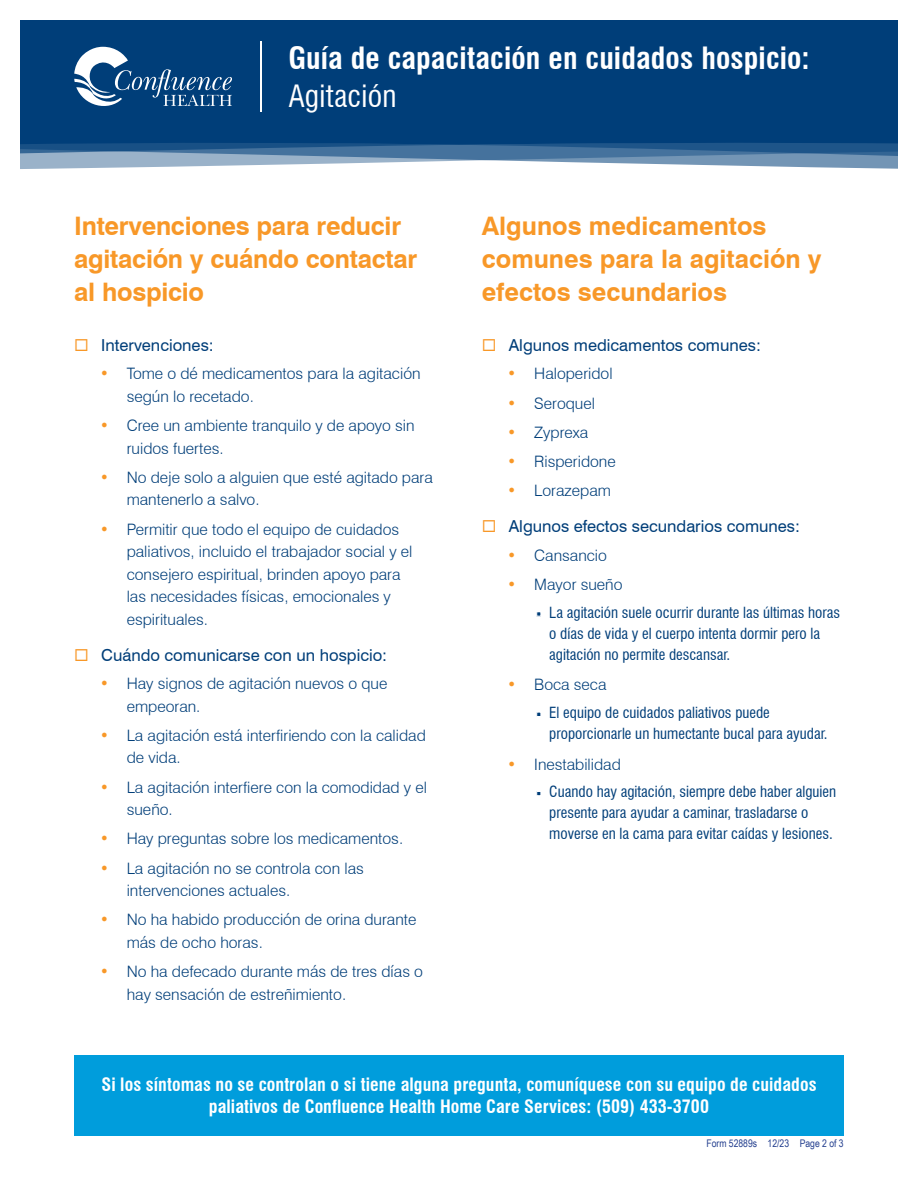
<style>
.page{position:relative;width:918px;height:1188px;background:#fff}
.page>*{position:absolute;margin:0;border:0;box-sizing:border-box;transform-origin:0 0}
.t1{font:700 condensed 30px/37.5px "Swiss 721 BT";letter-spacing:.005em;color:#fff}
.t2{font:700 25.5px/33px "Swiss 721 BT";letter-spacing:-.005em;color:#f89828}
.t3{font:700 condensed 18px/22.5px "Swiss 721 BT";letter-spacing:.005em;color:#fff;text-align:center}
.t4{font:16.5px "Swiss 721 BT";color:#003e79}
.t5{font:300 15.75px/22.5px "Swiss 721 BT";color:#003e79}
.t6{font:condensed 15px/21px "Swiss 721 BT";color:#003e79}
.t7{font:10.5px "Arial Narrow";color:#25408f}
.s1{font-weight:400}
.s2{color:#f89828}
.s3{font-family:"Minion Pro";font-weight:700;font-stretch:normal}
</style>
<div class="page">
<div style="left:74px;top:1055px;width:770px;height:81px;background:#009ddc"></div>
<div style="left:20px;top:20px;width:878px;height:111px;background:#003e79"></div>
<svg style="left:20px;top:131px;width:878px;height:38px;background:#4d78a1"></svg>
<svg style="left:74px;top:47px;width:158px;height:65px;background:#326393"></svg>
<hr style="left:260px;top:41px;width:1px;height:71px;background:#fff">
<p class="t1" style="left:288px;top:39px;width:523px">Guía de capacitación en cuidados hospicio:<br><span class="s1">Agitación</span></p>
<p class="t2" style="left:74px;top:210px;width:345px">Intervenciones para reducir agitación y cuándo contactar al hospicio</p>
<p class="t4" style="left:101px;top:335px;width:114px">Intervenciones:</p>
<p class="t5" style="left:127px;top:362px;width:295px;text-indent:-27px"><span class="s2">•</span> Tome o dé medicamentos para la agitación según lo recetado.</p>
<p class="t5" style="left:127px;top:414px;width:289px;text-indent:-27px"><span class="s2">•</span> Cree un ambiente tranquilo y de apoyo sin ruidos fuertes.</p>
<p class="t5" style="left:127px;top:466px;width:308px;text-indent:-27px"><span class="s2">•</span> No deje solo a alguien que esté agitado para mantenerlo a salvo.</p>
<p class="t5" style="left:127px;top:518px;width:287px;text-indent:-27px"><span class="s2">•</span> Permitir que todo el equipo de cuidados paliativos, incluido el trabajador social y el consejero espiritual, brinden apoyo para las necesidades físicas, emocionales y espirituales.</p>
<p class="t4" style="left:101px;top:645px;width:287px">Cuándo comunicarse con un hospicio:</p>
<p class="t5" style="left:127px;top:672px;width:262px;text-indent:-27px"><span class="s2">•</span> Hay signos de agitación nuevos o que empeoran.</p>
<p class="t5" style="left:127px;top:724px;width:301px;text-indent:-27px"><span class="s2">•</span> La agitación está interfiriendo con la calidad de vida.</p>
<p class="t5" style="left:127px;top:776px;width:302px;text-indent:-27px"><span class="s2">•</span> La agitación interfiere con la comodidad y el sueño.</p>
<p class="t5" style="left:100px;top:827px;width:305px"><span class="s2">•</span> Hay preguntas sobre los medicamentos.</p>
<p class="t5" style="left:127px;top:857px;width:239px;text-indent:-27px"><span class="s2">•</span> La agitación no se controla con las intervenciones actuales.</p>
<p class="t5" style="left:127px;top:908px;width:291px;text-indent:-27px"><span class="s2">•</span> No ha habido producción de orina durante más de ocho horas.</p>
<p class="t5" style="left:127px;top:960px;width:298px;text-indent:-27px"><span class="s2">•</span> No ha defecado durante más de tres días o hay sensación de estreñimiento.</p>
<p class="t2" style="left:482px;top:210px;width:341px">Algunos medicamentos comunes para la agitación y efectos secundarios</p>
<p class="t4" style="left:509px;top:335px;width:254px">Algunos medicamentos comunes:</p>
<p class="t5" style="left:507px;top:362px;width:107px"><span class="s2">•</span> Haloperidol</p>
<p class="t5" style="left:507px;top:392px;width:89px"><span class="s2">•</span> Seroquel</p>
<p class="t5" style="left:507px;top:421px;width:83px"><span class="s2">•</span> Zyprexa</p>
<p class="t5" style="left:507px;top:450px;width:110px"><span class="s2">•</span> Risperidone</p>
<p class="t5" style="left:507px;top:479px;width:105px"><span class="s2">•</span> Lorazepam</p>
<p class="t4" style="left:509px;top:516px;width:293px">Algunos efectos secundarios comunes:</p>
<p class="t5" style="left:507px;top:544px;width:101px"><span class="s2">•</span> Cansancio</p>
<p class="t5" style="left:507px;top:573px;width:117px"><span class="s2">•</span> Mayor sueño</p>
<p class="t6" style="left:549px;top:602px;width:292px;text-indent:-14px"><span class="s3">■</span> La agitación suele ocurrir durante las últimas horas o días de vida y el cuerpo intenta dormir pero la agitación no permite descansar.</p>
<p class="t5" style="left:507px;top:673px;width:101px"><span class="s2">•</span> Boca seca</p>
<p class="t6" style="left:549px;top:702px;width:280px;text-indent:-14px"><span class="s3">■</span> El equipo de cuidados paliativos puede proporcionarle un humectante bucal para ayudar.</p>
<p class="t5" style="left:507px;top:753px;width:115px"><span class="s2">•</span> Inestabilidad</p>
<p class="t6" style="left:549px;top:782px;width:288px;text-indent:-14px"><span class="s3">■</span> Cuando hay agitación, siempre debe haber alguien presente para ayudar a caminar, trasladarse o moverse en la cama para evitar caídas y lesiones.</p>
<p class="t3" style="left:101px;top:1073px;width:717px">Si los síntomas no se controlan o si tiene alguna pregunta, comuníquese con su equipo de cuidados paliativos de Confluence Health Home Care Services: (509) 433-3700</p>
<p class="t7" style="left:706px;top:1136px;width:139px">Form 52889s 12/23 Page 2 of 3</p>
</div>
